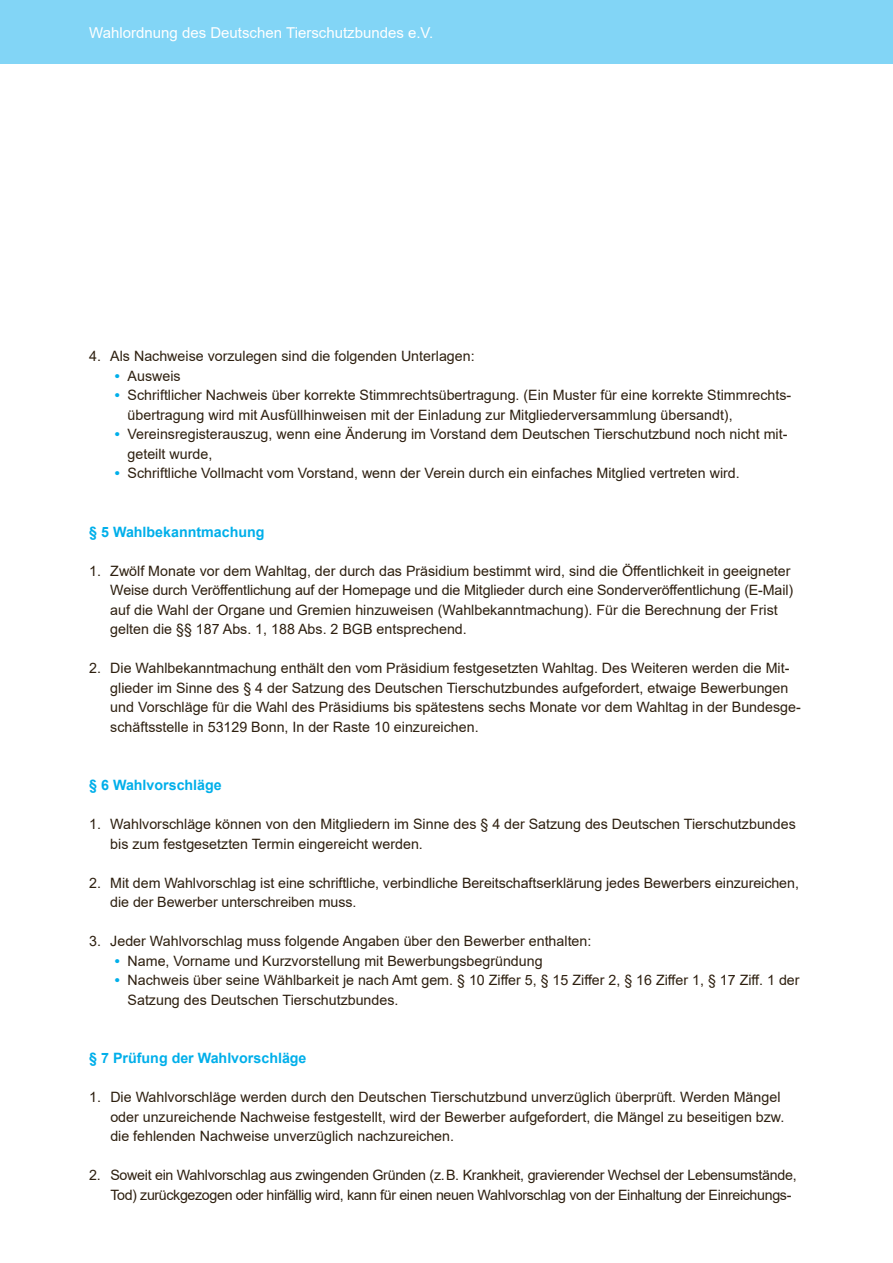
<style>
.page{position:relative;width:893px;height:1263px;background:#fff}
.page>*{position:absolute;margin:0;border:0;box-sizing:border-box;transform-origin:0 0}
.t1{font:15px "Arial";color:#fff}
.t2{font:14.25px/19.5px "Arial";color:#2d1f0f}
.t3{font:14.25px/19.5px "Arial";letter-spacing:-.025em;color:#2d1f0f}
.t4{font:700 14.25px "Arial";color:#00afea}
.s1{font-weight:700;color:#00afea}
</style>
<div class="page">
<div style="left:0;top:0;width:893px;height:64px;background:#82d5f6"></div>
<p class="t1" style="left:89px;top:22px;width:346px">Wahlordnung des Deutschen Tierschutzbundes e.V.</p>
<p class="t2" style="left:89px;top:346px;width:387px">4. Als Nachweise vorzulegen sind die folgenden Unterlagen:</p>
<p class="t2" style="left:115px;top:366px;width:67px"><span class="s1">•</span> Ausweis</p>
<p class="t2" style="left:128px;top:385px;width:665px;text-indent:-13px"><span class="s1">•</span> Schriftlicher Nachweis über korrekte Stimmrechtsübertragung. (Ein Muster für eine korrekte Stimmrechts&shy;übertragung wird mit Ausfüllhinweisen mit der Einladung zur Mitgliederversammlung übersandt),</p>
<p class="t2" style="left:128px;top:424px;width:661px;text-indent:-13px"><span class="s1">•</span> Vereinsregisterauszug, wenn eine Änderung im Vorstand dem Deutschen Tierschutzbund noch nicht mit&shy;geteilt wurde,</p>
<p class="t2" style="left:115px;top:463px;width:626px"><span class="s1">•</span> Schriftliche Vollmacht vom Vorstand, wenn der Verein durch ein einfaches Mitglied vertreten wird.</p>
<p class="t4" style="left:89px;top:522px;width:177px">§ 5 Wahlbekanntmachung</p>
<p class="t2" style="left:110px;top:561px;width:684px;text-indent:-21px">1. Zwölf Monate vor dem Wahltag, der durch das Präsidium bestimmt wird, sind die Öffentlichkeit in geeigneter Weise durch Veröffentlichung auf der Homepage und die Mitglieder durch eine Sonderveröffentlichung (E-Mail) auf die Wahl der Organe und Gremien hinzuweisen (Wahlbekanntmachung). Für die Berechnung der Frist gelten die §§ 187 Abs. 1, 188 Abs. 2 BGB entsprechend.</p>
<p class="t2" style="left:110px;top:658px;width:692px;text-indent:-21px">2. Die Wahlbekanntmachung enthält den vom Präsidium festgesetzten Wahltag. Des Weiteren werden die Mit&shy;glieder im Sinne des § 4 der Satzung des Deutschen Tierschutzbundes aufgefordert, etwaige Bewerbungen und Vorschläge für die Wahl des Präsidiums bis spätestens sechs Monate vor dem Wahltag in der Bundesge&shy;schäftsstelle in 53129 Bonn, In der Raste 10 einzureichen.</p>
<p class="t4" style="left:89px;top:775px;width:134px">§ 6 Wahlvorschläge</p>
<p class="t2" style="left:110px;top:814px;width:687px;text-indent:-21px">1. Wahlvorschläge können von den Mitgliedern im Sinne des § 4 der Satzung des Deutschen Tierschutzbundes bis zum festgesetzten Termin eingereicht werden.</p>
<p class="t2" style="left:110px;top:873px;width:690px;text-indent:-21px">2. Mit dem Wahlvorschlag ist eine schriftliche, verbindliche Bereitschaftserklärung jedes Bewerbers einzureichen, die der Bewerber unterschreiben muss.</p>
<p class="t2" style="left:89px;top:931px;width:504px">3. Jeder Wahlvorschlag muss folgende Angaben über den Bewerber enthalten:</p>
<p class="t2" style="left:115px;top:951px;width:429px"><span class="s1">•</span> Name, Vorname und Kurzvorstellung mit Bewerbungsbegründung</p>
<p class="t2" style="left:128px;top:970px;width:674px;text-indent:-13px"><span class="s1">•</span> Nachweis über seine Wählbarkeit je nach Amt gem. § 10 Ziffer 5, § 15 Ziffer 2, § 16 Ziffer 1, § 17 Ziff. 1 der<br>Satzung des Deutschen Tierschutzbundes.</p>
<p class="t4" style="left:89px;top:1048px;width:219px">§ 7 Prüfung der Wahlvorschläge</p>
<p class="t2" style="left:110px;top:1087px;width:676px;text-indent:-21px">1. Die Wahlvorschläge werden durch den Deutschen Tierschutzbund unverzüglich überprüft. Werden Mängel oder unzureichende Nachweise festgestellt, wird der Bewerber aufgefordert, die Mängel zu beseitigen bzw. die fehlenden Nachweise unverzüglich nachzureichen.</p>
<p class="t3" style="left:110px;top:1165px;width:688px;text-indent:-21px">2. Soweit ein Wahlvorschlag aus zwingenden Gründen (z.B. Krankheit, gravierender Wechsel der Lebensumstände,<br>Tod) zurückgezogen oder hinfällig wird, kann für einen neuen Wahlvorschlag von der Einhaltung der Einreichungs-</p>
</div>
